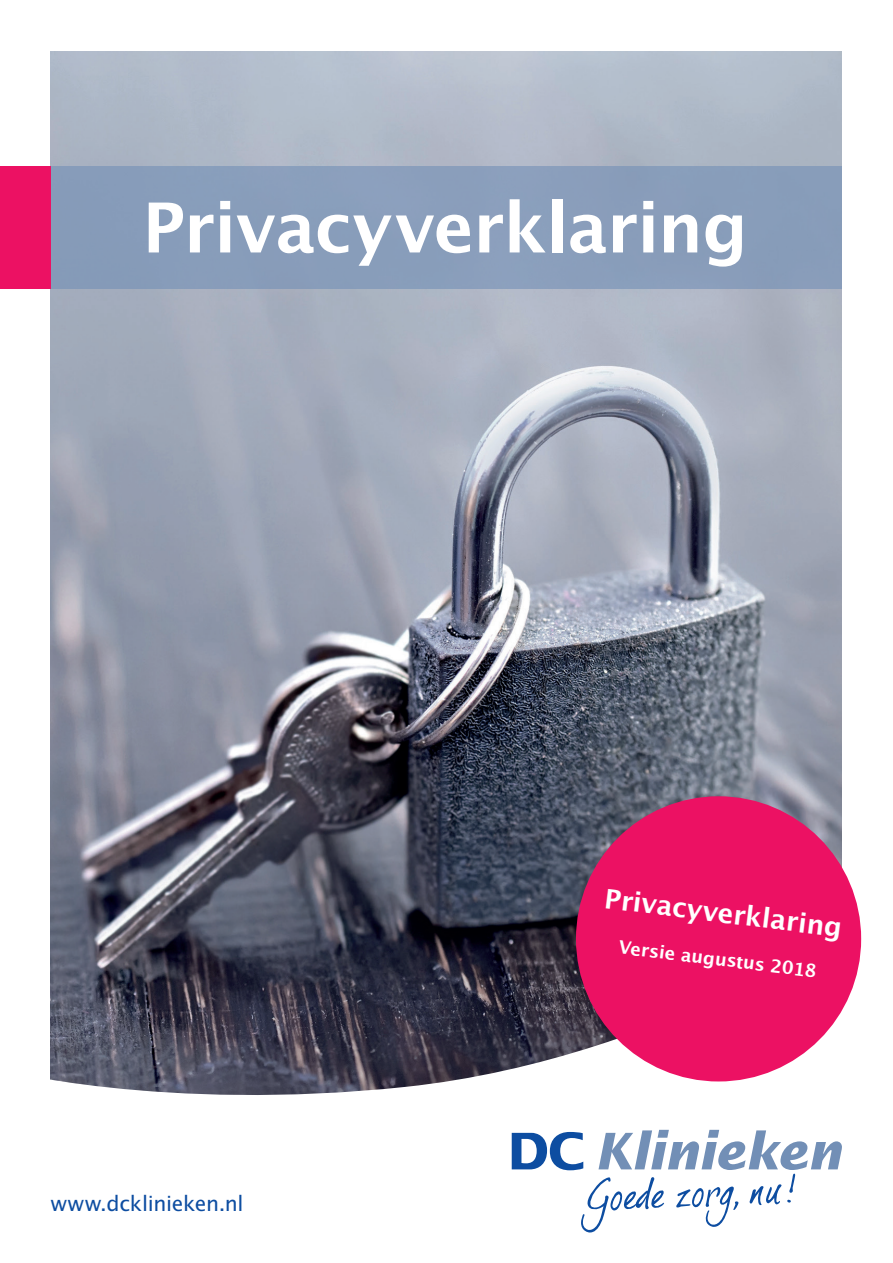
<style>
.page{position:relative;width:893px;height:1263px;background:#fff}
.page>*{position:absolute;margin:0;border:0;box-sizing:border-box;transform-origin:0 0}
.t1{font:69px "Lucida San Dem";letter-spacing:-.015em;color:#fff}
.t2{font:27px "Lucida San Dem";color:#fff}
.t3{font:21px "Lucida San Rom";letter-spacing:-.015em;color:#0d4da1}
.t4{font:18px "Lucida San Dem";color:#fff}
</style>
<div class="page">
<img style="left:51px;top:51px;width:791px;height:849px">
<svg style="left:50px;top:900px;width:812px;height:270px"></svg>
<div style="left:51px;top:167px;width:791px;height:122px;background:#889dba"></div>
<div style="left:0;top:167px;width:51px;height:122px;background:#ec1163"></div>
<svg style="left:512px;top:1130px;width:330px;height:103px"></svg>
<div style="left:576px;top:796px;width:285px;height:285px;background:#ec1163;border-radius:50%"></div>
<h1 class="t1" style="left:142px;top:185px;width:607px">Privacyverklaring</h1>
<p class="t3" style="left:51px;top:1190px;width:194px">www.dcklinieken.nl</p>
<p class="t2" style="left:607px;top:882px;width:241px;rotate:7deg">Privacyverklaring</p>
<p class="t4" style="left:620px;top:936px;width:200px;rotate:7deg">Versie augustus 2018</p>
</div>
